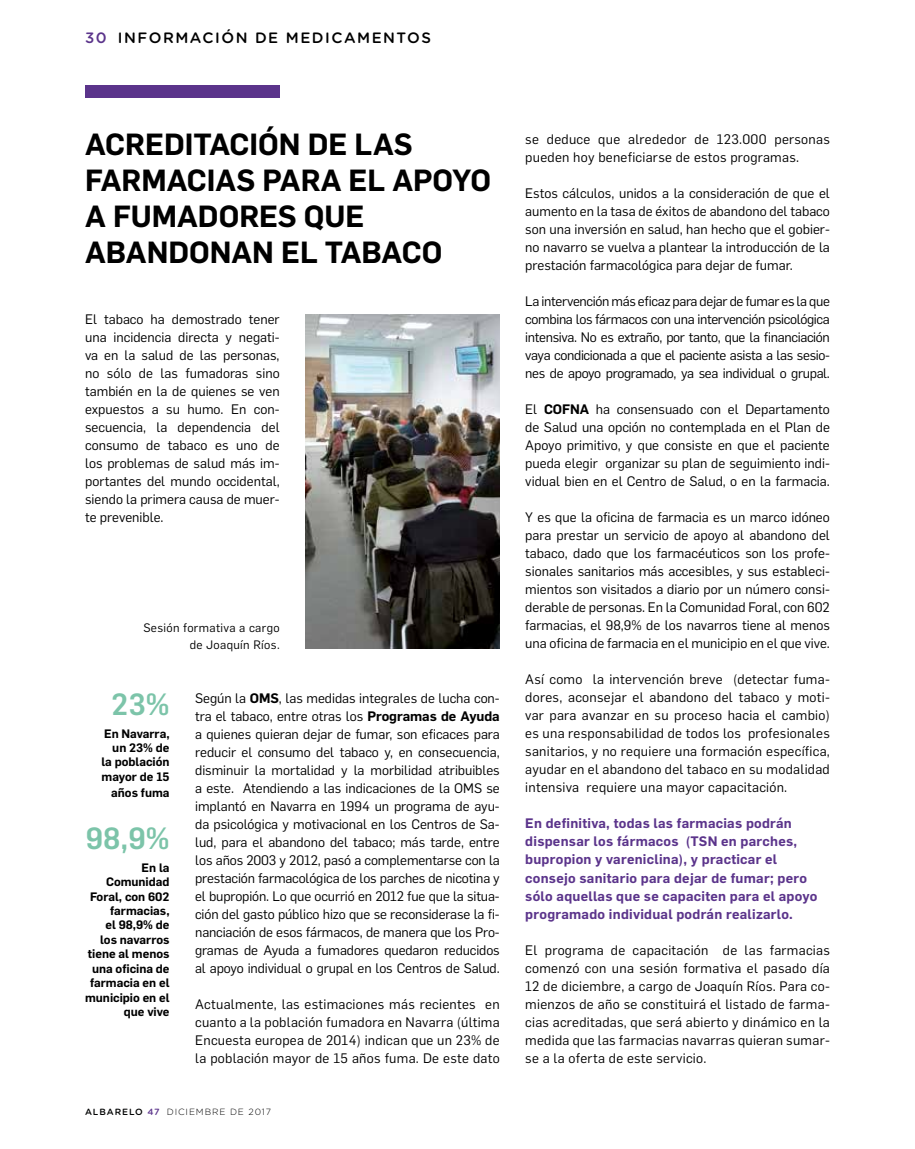
<style>
.page{position:relative;width:915px;height:1149px;background:#fff}
.page>*{position:absolute;margin:0;border:0;box-sizing:border-box;transform-origin:0 0}
.t1{font:600 30px/36px "Flama";color:#000}
.t2{font:500 30px "Flama";color:#7cc4a9}
.t3{font:500 15px "Gotham Rounded";letter-spacing:.1em;color:#000}
.t4{font:13.5px/18px "Flama";color:#000;text-align:justify}
.t5{font:600 13.5px/18px "Flama";letter-spacing:.02em;color:#5b348b}
.t6{font:13.5px/18px "Flama";letter-spacing:.02em;color:#000}
.t7{font:600 12px/14.4px "Flama";color:#000;text-align:right}
.t8{font:12px/16.5px "Flama";letter-spacing:.03em;color:#000;text-align:right}
.t9{font:300 9px "Gotham Rounded";letter-spacing:.1em;color:#000}
.s1{color:#5b348b}
.s2{font-weight:600}
.s3{font-weight:500;color:#010202}
.s4{font-weight:500;color:#5b348b}
</style>
<div class="page">
<div style="left:85px;top:85px;width:194px;height:13px;background:#5b348b"></div>
<img style="left:305px;top:314px;width:194px;height:334px">
<p class="t3" style="left:85px;top:27px;width:347px"><span class="s1">30</span> INFORMACIÓN DE MEDICAMENTOS</p>
<h1 class="t1" style="left:85px;top:124px;width:407px">ACREDITACIÓN DE LAS<br>FARMACIAS PARA EL APOYO<br>A FUMADORES QUE<br>ABANDONAN EL TABACO</h1>
<p class="t4" style="left:85px;top:309px;width:196px">El tabaco ha demostrado tener una incidencia directa y negati&shy;va en la salud de las personas, no sólo de las fumadoras sino también en la de quienes se ven expuestos a su humo. En con&shy;secuencia, la dependencia del consumo de tabaco es uno de los problemas de salud más im&shy;portantes del mundo occidental, siendo la primera causa de muer&shy;te prevenible.</p>
<p class="t8" style="left:143px;top:618px;width:138px">Sesión formativa a cargo de Joaquín Ríos.</p>
<h1 class="t2" style="left:111px;top:682px;width:60px">23%</h1>
<p class="t7" style="left:101px;top:725px;width:70px">En Navarra, un 23% de la población mayor de 15</p>
<p class="t7" style="left:111px;top:784px;width:60px">años fuma</p>
<h1 class="t2" style="left:86px;top:816px;width:85px">98,9%</h1>
<p class="t7" style="left:85px;top:859px;width:86px">En la<br>Comunidad<br>Foral, con 602 farmacias,<br>el 98,9% de<br>los navarros tiene al menos una oficina de farmacia en el municipio en el que vive</p>
<p class="t4" style="left:195px;top:687px;width:306px">Según la <span class="s2">OMS</span>, las medidas integrales de lucha con&shy;tra el tabaco, entre otras los <span class="s2">Programas de Ayuda </span>a quienes quieran dejar de fumar, son eficaces para reducir el consumo del tabaco y, en consecuencia, disminuir la mortalidad y la morbilidad atribuibles a este. Atendiendo a las indicaciones de la OMS se implantó en Navarra en 1994 un programa de ayu&shy;da psicológica y motivacional en los Centros de Sa&shy;lud, para el abandono del tabaco; más tarde, entre los años 2003 y 2012, pasó a complementarse con la prestación farmacológica de los parches de nicotina y el bupropión. Lo que ocurrió en 2012 fue que la situa&shy;ción del gasto público hizo que se reconsiderase la fi&shy;nanciación de esos fármacos, de manera que los Pro&shy;gramas de Ayuda a fumadores quedaron reducidos al apoyo individual o grupal en los Centros de Salud.</p>
<p class="t4" style="left:195px;top:993px;width:306px">Actualmente, las estimaciones más recientes en cuanto a la población fumadora en Navarra (última Encuesta europea de 2014) indican que un 23% de la población mayor de 15 años fuma. De este dato</p>
<p class="t9" style="left:85px;top:1105px;width:187px"><span class="s3">ALBARELO</span> <span class="s4">47</span> DICIEMBRE DE 2017</p>
<p class="t6" style="left:525px;top:129px;width:306px">se deduce que alrededor de 123.000 personas pueden hoy beneficiarse de estos programas.</p>
<p class="t4" style="left:525px;top:183px;width:306px">Estos cálculos, unidos a la consideración de que el aumento en la tasa de éxitos de abandono del tabaco son una inversión en salud, han hecho que el gobier&shy;no navarro se vuelva a plantear la introducción de la prestación farmacológica para dejar de fumar.</p>
<p class="t4" style="left:525px;top:291px;width:306px">La intervención más eficaz para dejar de fumar es la que combina los fármacos con una intervención psicológica intensiva. No es extraño, por tanto, que la financiación vaya condicionada a que el paciente asista a las sesio&shy;nes de apoyo programado, ya sea individual o grupal.</p>
<p class="t4" style="left:525px;top:399px;width:306px">El <span class="s2">COFNA</span> ha consensuado con el Departamento de Salud una opción no contemplada en el Plan de Apoyo primitivo, y que consiste en que el paciente pueda elegir organizar su plan de seguimiento indi&shy;vidual bien en el Centro de Salud, o en la farmacia.</p>
<p class="t4" style="left:525px;top:507px;width:306px">Y es que la oficina de farmacia es un marco idóneo para prestar un servicio de apoyo al abandono del tabaco, dado que los farmacéuticos son los profe&shy;sionales sanitarios más accesibles, y sus estableci&shy;mientos son visitados a diario por un número consi&shy;derable de personas. En la Comunidad Foral, con 602 farmacias, el 98,9% de los navarros tiene al menos una oficina de farmacia en el municipio en el que vive.</p>
<p class="t4" style="left:525px;top:669px;width:306px">Así como la intervención breve (detectar fuma&shy;dores, aconsejar el abandono del tabaco y moti&shy;var para avanzar en su proceso hacia el cambio) es una responsabilidad de todos los profesionales sanitarios, y no requiere una formación específica, ayudar en el abandono del tabaco en su modalidad intensiva requiere una mayor capacitación.</p>
<p class="t5" style="left:525px;top:813px;width:293px">En definitiva, todas las farmacias podrán dispensar los fármacos (TSN en parches, bupropion y vareniclina), y practicar el consejo sanitario para dejar de fumar; pero sólo aquellas que se capaciten para el apoyo programado individual podrán realizarlo.</p>
<p class="t4" style="left:525px;top:939px;width:306px">El programa de capacitación de las farmacias comenzó con una sesión formativa el pasado día 12 de diciembre, a cargo de Joaquín Ríos. Para co&shy;mienzos de año se constituirá el listado de farma&shy;cias acreditadas, que será abierto y dinámico en la medida que las farmacias navarras quieran sumar&shy;se a la oferta de este servicio.</p>
</div>
